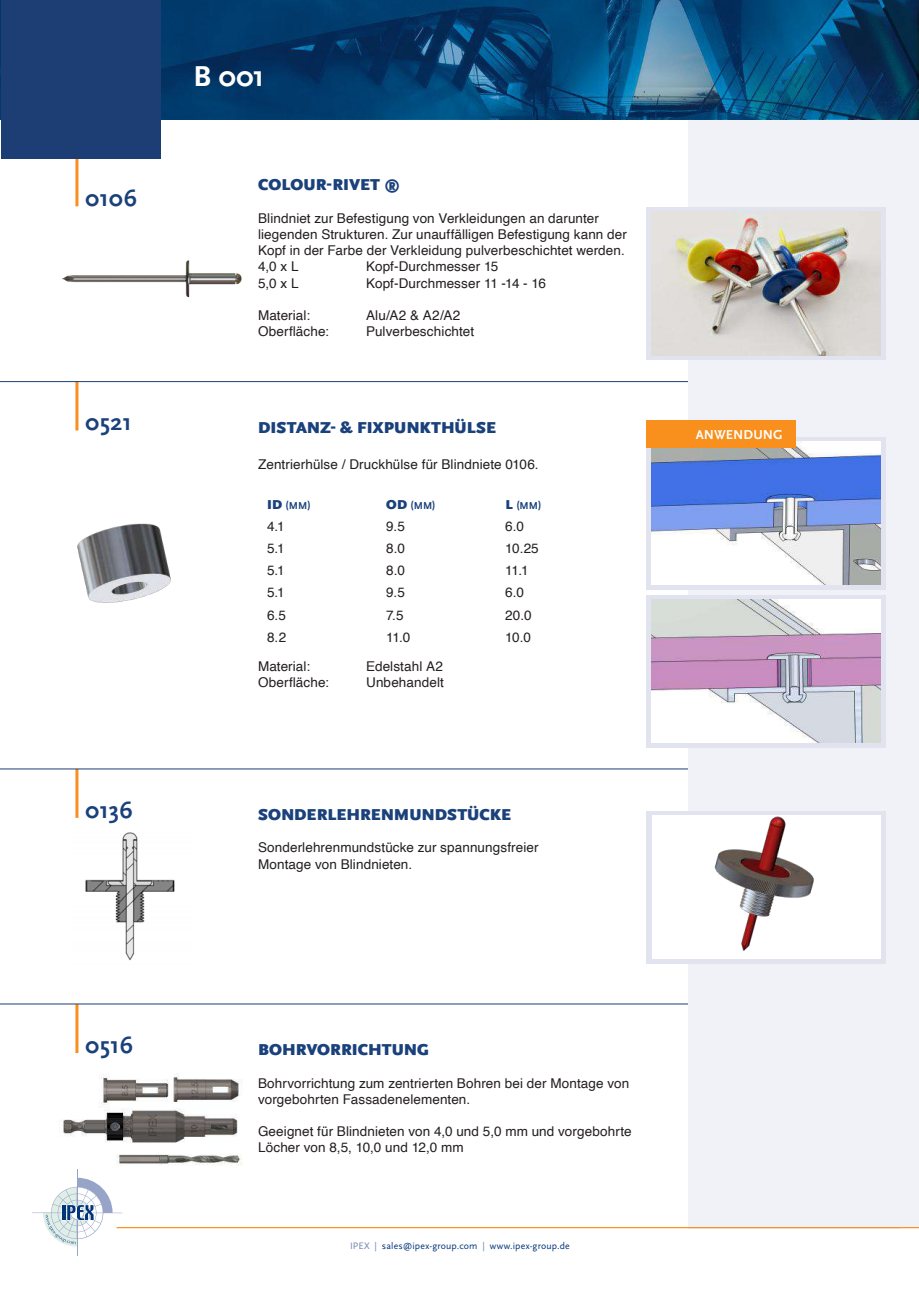
<style>
.page{position:relative;width:919px;height:1289px;background:#fff}
.page>*{position:absolute;margin:0;border:0;box-sizing:border-box;transform-origin:0 0}
.t1{font:700 30px "Scala Sans Pro";color:#fff}
.t2{font:700 24px "Scala Sans Pro";color:#1a417b}
.t3{font:900 16.5px "Scala Sans Pro";color:#1a417b}
.t4{font:13.5px/16.2px "Helvetica";letter-spacing:.005em;color:#241f1f}
.t5{font:700 13.5px "Scala Sans Pro";letter-spacing:.005em;color:#fff}
.t6{font:700 10.5px "Scala Sans Pro";color:#1a417b}
.t7{font:9.75px "Scala Sans Pro";letter-spacing:.015em;color:#003578}
.s1{font-weight:900;font-size:13.5px}
.s2{color:#7183b0}
</style>
<div class="page">
<div style="left:707px;top:13px;width:211px;height:1213px;background:#f1f2f8"></div>
<svg style="left:0;top:1px;width:917px;height:118px;background:#0a4775"></svg>
<hr style="left:115px;top:1226px;width:803px;height:2px;background:#f98f1c">
<hr style="left:77px;top:1168px;width:1px;height:87px;background:#98a4c7">
<hr style="left:32px;top:1212px;width:90px;height:1px;background:#98a4c7">
<svg style="left:43px;top:1177px;width:78px;height:69px"></svg>
<hr style="left:75px;top:1004px;width:3px;height:48px;background:#f98f1c">
<hr style="left:0;top:1003px;width:866px;height:1px;background:#1d3e75">
<hr style="left:75px;top:381px;width:3px;height:49px;background:#f98f1c">
<hr style="left:75px;top:769px;width:3px;height:48px;background:#f98f1c">
<hr style="left:0;top:381px;width:866px;height:1px;background:#1d3e75">
<hr style="left:0;top:768px;width:866px;height:1px;background:#1d3e75">
<hr style="left:75px;top:157px;width:3px;height:49px;background:#f98f1c">
<div style="left:688px;top:178px;width:212px;height:1013px;background:#f1f2f8"></div>
<div style="left:646px;top:811px;width:239px;height:152px;background:#e1e3ee"></div>
<svg style="left:646px;top:207px;width:239px;height:153px;fill:#e1e3ee"></svg>
<div style="left:646px;top:437px;width:239px;height:152px;background:#e1e3ee"></div>
<div style="left:646px;top:594px;width:239px;height:153px;background:#e1e3ee"></div>
<div style="left:1px;top:0;width:159px;height:158px;background:#1d3e75"></div>
<img style="left:652px;top:815px;width:228px;height:144px">
<img style="left:651px;top:599px;width:229px;height:143px">
<img style="left:651px;top:212px;width:229px;height:143px">
<img style="left:651px;top:441px;width:229px;height:144px">
<img style="left:62px;top:260px;width:180px;height:37px">
<img style="left:85px;top:832px;width:90px;height:129px">
<img style="left:63px;top:1073px;width:180px;height:93px">
<img style="left:77px;top:523px;width:94px;height:80px">
<div style="left:646px;top:420px;width:149px;height:28px;background:#f98f1c"></div>
<h2 class="t2" style="left:85px;top:185px;width:53px">0106</h2>
<h2 class="t2" style="left:85px;top:409px;width:48px">0521</h2>
<h2 class="t2" style="left:85px;top:796px;width:49px">0136</h2>
<h1 class="t1" style="left:193px;top:59px;width:73px">B 001</h1>
<p class="t3" style="left:258px;top:175px;width:144px">COLOUR-RIVET ®</p>
<p class="t4" style="left:258px;top:210px;width:370px">Blindniet zur Befestigung von Verkleidungen an darunter liegenden Strukturen. Zur unauffälligen Befestigung kann der Kopf in der Farbe der Verkleidung pulverbeschichtet werden.<br>4,0 x L</p>
<p class="t4" style="left:366px;top:259px;width:134px">Kopf-Durchmesser 15</p>
<p class="t4" style="left:258px;top:275px;width:42px">5,0 x L</p>
<p class="t4" style="left:366px;top:275px;width:181px">Kopf-Durchmesser 11 -14 - 16</p>
<p class="t4" style="left:258px;top:307px;width:53px">Material:</p>
<p class="t4" style="left:366px;top:307px;width:96px">Alu/A2 &amp; A2/A2</p>
<p class="t4" style="left:258px;top:324px;width:72px">Oberfläche:</p>
<p class="t4" style="left:366px;top:324px;width:109px">Pulverbeschichtet</p>
<p class="t3" style="left:258px;top:417px;width:239px">DISTANZ- &amp; FIXPUNKTHÜLSE</p>
<p class="t4" style="left:258px;top:456px;width:282px">Zentrierhülse / Druckhülse für Blindniete 0106.</p>
<p class="t6" style="left:267px;top:499px;width:45px"><span class="s1">ID</span> (MM)</p>
<p class="t6" style="left:386px;top:499px;width:51px"><span class="s1">OD</span> (MM)</p>
<p class="t6" style="left:505px;top:499px;width:37px"><span class="s1">L</span> (MM)</p>
<p class="t4" style="left:267px;top:518px;width:19px">4.1</p>
<p class="t4" style="left:386px;top:518px;width:20px">9.5</p>
<p class="t4" style="left:505px;top:518px;width:20px">6.0</p>
<p class="t4" style="left:267px;top:540px;width:19px">5.1</p>
<p class="t4" style="left:386px;top:540px;width:20px">8.0</p>
<p class="t4" style="left:505px;top:540px;width:35px">10.25</p>
<p class="t4" style="left:267px;top:563px;width:19px">5.1</p>
<p class="t4" style="left:386px;top:563px;width:20px">8.0</p>
<p class="t4" style="left:505px;top:563px;width:25px">11.1</p>
<p class="t4" style="left:267px;top:585px;width:19px">5.1</p>
<p class="t4" style="left:386px;top:585px;width:20px">9.5</p>
<p class="t4" style="left:505px;top:585px;width:20px">6.0</p>
<p class="t4" style="left:267px;top:607px;width:20px">6.5</p>
<p class="t4" style="left:386px;top:607px;width:19px">7.5</p>
<p class="t4" style="left:505px;top:607px;width:28px">20.0</p>
<p class="t4" style="left:267px;top:629px;width:21px">8.2</p>
<p class="t4" style="left:386px;top:629px;width:26px">11.0</p>
<p class="t4" style="left:505px;top:629px;width:27px">10.0</p>
<p class="t4" style="left:258px;top:658px;width:53px">Material:</p>
<p class="t4" style="left:366px;top:658px;width:78px">Edelstahl A2</p>
<p class="t4" style="left:258px;top:674px;width:72px">Oberfläche:</p>
<p class="t4" style="left:366px;top:674px;width:79px">Unbehandelt</p>
<p class="t3" style="left:258px;top:805px;width:254px">SONDERLEHRENMUNDSTÜCKE</p>
<p class="t4" style="left:258px;top:839px;width:282px">Sonderlehrenmundstücke zur spannungsfreier<br>Montage von Blindnieten.</p>
<p class="t5" style="left:695px;top:427px;width:89px">ANWENDUNG</p>
<h2 class="t2" style="left:85px;top:1031px;width:49px">0516</h2>
<p class="t3" style="left:258px;top:1040px;width:172px">BOHRVORRICHTUNG</p>
<p class="t4" style="left:258px;top:1075px;width:372px">Bohrvorrichtung zum zentrierten Bohren bei der Montage von vorgebohrten Fassadenelementen.</p>
<p class="t4" style="left:258px;top:1123px;width:375px">Geeignet für Blindnieten von 4,0 und 5,0 mm und vorgebohrte<br>Löcher von 8,5, 10,0 und 12,0 mm</p>
<p class="t7" style="left:350px;top:1240px;width:221px"><span class="s2">IPEX |</span> sales@ipex-group.com <span class="s2">|</span> www.ipex-group.de</p>
</div>
